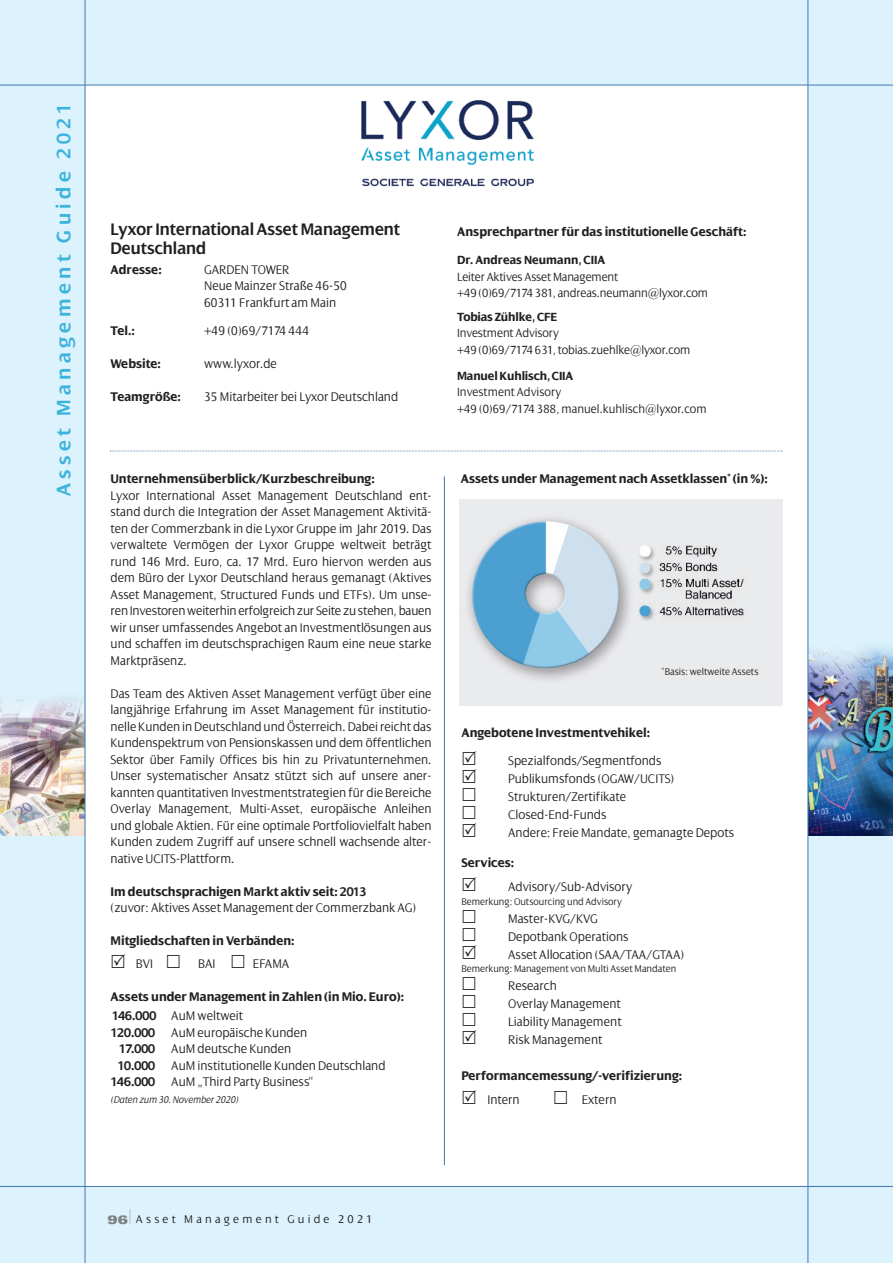
<style>
.page{position:relative;width:893px;height:1263px;background:#dcf2fc}
.page>*{position:absolute;margin:0;border:0;box-sizing:border-box;transform-origin:0 0}
.t1{font:600 21px "Dialog";letter-spacing:.21em;color:#3bb3db}
.t2{font:600 18px/19.5px "Dialog";color:#231f20;scale:.95 1}
.t3{font:300 13.5px/16.5px "Dialog";color:#231f20;scale:.95 1}
.t4{font:700 13.5px/19.5px "Dialog";color:#231f20;scale:.95 1}
.t5{font:300 12.75px/16.5px "Dialog";letter-spacing:-.01em;color:#231f20;scale:.95 1}
.t6{font:700 12.75px "Dialog";letter-spacing:-.01em;color:#231f20;scale:.95 1}
.t7{font:300 12px "Dialog";letter-spacing:.265em;color:#231f20}
.t8{font:300 10.5px "Dialog";color:#231f20;scale:.95 1}
.t9{font:italic 300 10.5px "Dialog";color:#231f20;scale:.95 1}
.s1{font-weight:300}
.s2{font-weight:700}
.s3{font-family:"Univers";font-weight:900;font-stretch:expanded;color:#808285}
.s4{font-family:"Helvetica Neue";font-weight:200;font-size:21px;color:#808285}
</style>
<div class="page">
<img style="left:0;top:525px;width:85px;height:310px">
<img style="left:808px;top:505px;width:85px;height:330px">
<div style="left:85px;top:85px;width:723px;height:1101px;background:#fff"></div>
<hr style="left:0;top:85px;width:893px;height:1px;background:#4376ae">
<hr style="left:85px;top:0;width:1px;height:1263px;background:#4376ae">
<hr style="left:807px;top:0;width:1px;height:1263px;background:#4376ae">
<hr style="left:0;top:1186px;width:893px;height:1px;background:#4376ae">
<img style="left:361px;top:100px;width:173px;height:87px">
<svg style="left:110px;top:451px;width:673px;height:1px"></svg>
<img style="left:459px;top:500px;width:323px;height:205px">
<hr style="left:444px;top:476px;width:1px;height:689px;background:#4376ae">
<h1 class="t1" style="left:51px;top:496px;width:394px;rotate:-90deg">Asset Management Guide 2021</h1>
<h2 class="t2" style="left:111px;top:219px;width:306px">Lyxor International Asset Management<br>Deutschland</h2>
<p class="t4" style="left:111px;top:259px;width:55px">Adresse:</p>
<p class="t3" style="left:204px;top:261px;width:152px">GARDEN TOWER<br>Neue Mainzer Straße 46-50<br>60311 Frankfurt am Main</p>
<p class="t4" style="left:111px;top:320px;width:27px">Tel.:</p>
<p class="t3" style="left:204px;top:322px;width:112px">+49 (0)69/7174 444</p>
<p class="t4" style="left:111px;top:353px;width:54px">Website:</p>
<p class="t3" style="left:204px;top:355px;width:78px">www.lyxor.de</p>
<p class="t4" style="left:111px;top:386px;width:75px">Teamgröße:</p>
<p class="t3" style="left:204px;top:388px;width:206px">35 Mitarbeiter bei Lyxor Deutschland</p>
<p class="t4" style="left:111px;top:469px;width:279px">Unternehmensüberblick/Kurzbeschreibung:</p>
<p class="t3" style="left:111px;top:487px;width:339px;text-align:justify">Lyxor International Asset Management Deutschland ent&shy;stand durch die Integration der Asset Management Aktivitä&shy;ten der Commerzbank in die Lyxor Gruppe im Jahr 2019. Das verwaltete Vermögen der Lyxor Gruppe weltweit beträgt rund 146 Mrd. Euro, ca. 17 Mrd. Euro hiervon werden aus dem Büro der Lyxor Deutschland heraus gemanagt (Aktives Asset Management, Structured Funds und ETFs). Um unse&shy;renInvestorenweiterhinerfolgreichzur Seite zustehen,bauen wir unser umfassendes Angebot an Investmentlösungen aus und schaffen im deutschsprachigen Raum eine neue starke Marktpräsenz.</p>
<p class="t3" style="left:111px;top:685px;width:339px;text-align:justify">Das Team des Aktiven Asset Management verfügt über eine langjährige Erfahrung im Asset Management für institutio&shy;nelle Kunden inDeutschland undÖsterreich.Dabeireicht das Kundenspektrum von Pensionskassen und dem öffentlichen Sektor über Family Offices bis hin zu Privatunternehmen.<br>Unser systematischer Ansatz stützt sich auf unsere aner&shy;kannten quantitativen Investmentstrategien für die Bereiche Overlay Management, Multi-Asset, europäische Anleihen und globale Aktien. Für eine optimale Portfoliovielfalt haben Kunden zudem Zugriff auf unsere schnell wachsende alter&shy;native UCITS-Plattform.</p>
<p class="t4" style="left:111px;top:881px;width:271px">Im deutschsprachigen Markt aktiv seit: 2013</p>
<p class="t3" style="left:111px;top:899px;width:323px">(zuvor: Aktives Asset Management der Commerzbank AG)</p>
<p class="t4" style="left:111px;top:931px;width:195px">Mitgliedschaften in Verbänden:</p>
<p class="t3" style="left:136px;top:955px;width:20px">BVI</p>
<p class="t3" style="left:198px;top:955px;width:20px">BAI</p>
<p class="t3" style="left:253px;top:955px;width:40px">EFAMA</p>
<p class="t4" style="left:111px;top:986px;width:310px">Assets under Management in Zahlen (in Mio. Euro):<br>146.000 <span class="s1">AuM weltweit</span></p>
<p class="t3" style="left:111px;top:1024px;width:208px"><span class="s2">120.000</span> AuM europäische Kunden</p>
<p class="t3" style="left:119px;top:1040px;width:183px"><span class="s2">17.000</span> AuM deutsche Kunden</p>
<p class="t3" style="left:118px;top:1057px;width:283px"><span class="s2">10.000</span> AuM institutionelle Kunden Deutschland</p>
<p class="t3" style="left:111px;top:1073px;width:215px"><span class="s2">146.000</span> AuM „Third Party Business“</p>
<p class="t9" style="left:111px;top:1093px;width:136px">(Daten zum 30. November 2020)</p>
<p class="t4" style="left:457px;top:221px;width:306px">Ansprechpartner für das institutionelle Geschäft:</p>
<p class="t6" style="left:457px;top:252px;width:158px">Dr. Andreas Neumann, CIIA</p>
<p class="t5" style="left:457px;top:268px;width:266px">Leiter Aktives Asset Management<br>+49 (0)69/7174 381, andreas.neumann@lyxor.com</p>
<p class="t6" style="left:457px;top:309px;width:107px">Tobias Zühlke, CFE</p>
<p class="t5" style="left:457px;top:325px;width:247px">Investment Advisory<br>+49 (0)69/7174 631, tobias.zuehlke@lyxor.com</p>
<p class="t6" style="left:457px;top:368px;width:124px">Manuel Kuhlisch, CIIA</p>
<p class="t5" style="left:457px;top:384px;width:264px">Investment Advisory<br>+49 (0)69/7174 388, manuel.kuhlisch@lyxor.com</p>
<p class="t4" style="left:461px;top:469px;width:325px">Assets under Management nach Assetklassen* (in %):</p>
<p class="t8" style="left:661px;top:665px;width:104px">*Basis: weltweite Assets</p>
<p class="t4" style="left:461px;top:722px;width:200px">Angebotene Investmentvehikel:</p>
<p class="t3" style="left:508px;top:751px;width:239px;line-height:18px">Spezialfonds/Segmentfonds<br>Publikumsfonds (OGAW/UCITS)<br>Strukturen/Zertifikate<br>Closed-End-Funds<br>Andere: Freie Mandate, gemanagte Depots</p>
<p class="t4" style="left:461px;top:853px;width:57px">Services:</p>
<p class="t3" style="left:508px;top:878px;width:132px">Advisory/Sub-Advisory</p>
<p class="t8" style="left:461px;top:895px;width:171px">Bemerkung: Outsourcing und Advisory</p>
<p class="t3" style="left:508px;top:909px;width:187px;line-height:18px">Master-KVG/KVG<br>Depotbank Operations<br>Asset Allocation (SAA/TAA/GTAA)</p>
<p class="t8" style="left:461px;top:962px;width:228px">Bemerkung: Management von Multi Asset Mandaten</p>
<p class="t3" style="left:508px;top:976px;width:121px;line-height:18px">Research<br>Overlay Management<br>Liability Management<br>Risk Management</p>
<p class="t4" style="left:461px;top:1066px;width:234px">Performancemessung/-verifizierung:</p>
<p class="t3" style="left:487px;top:1091px;width:36px">Intern</p>
<p class="t3" style="left:582px;top:1091px;width:38px">Extern</p>
<p class="t7" style="left:108px;top:1212px;width:267px"><span class="s3">96</span><span class="s4">I</span>Asset Management Guide 2021</p>
</div>
